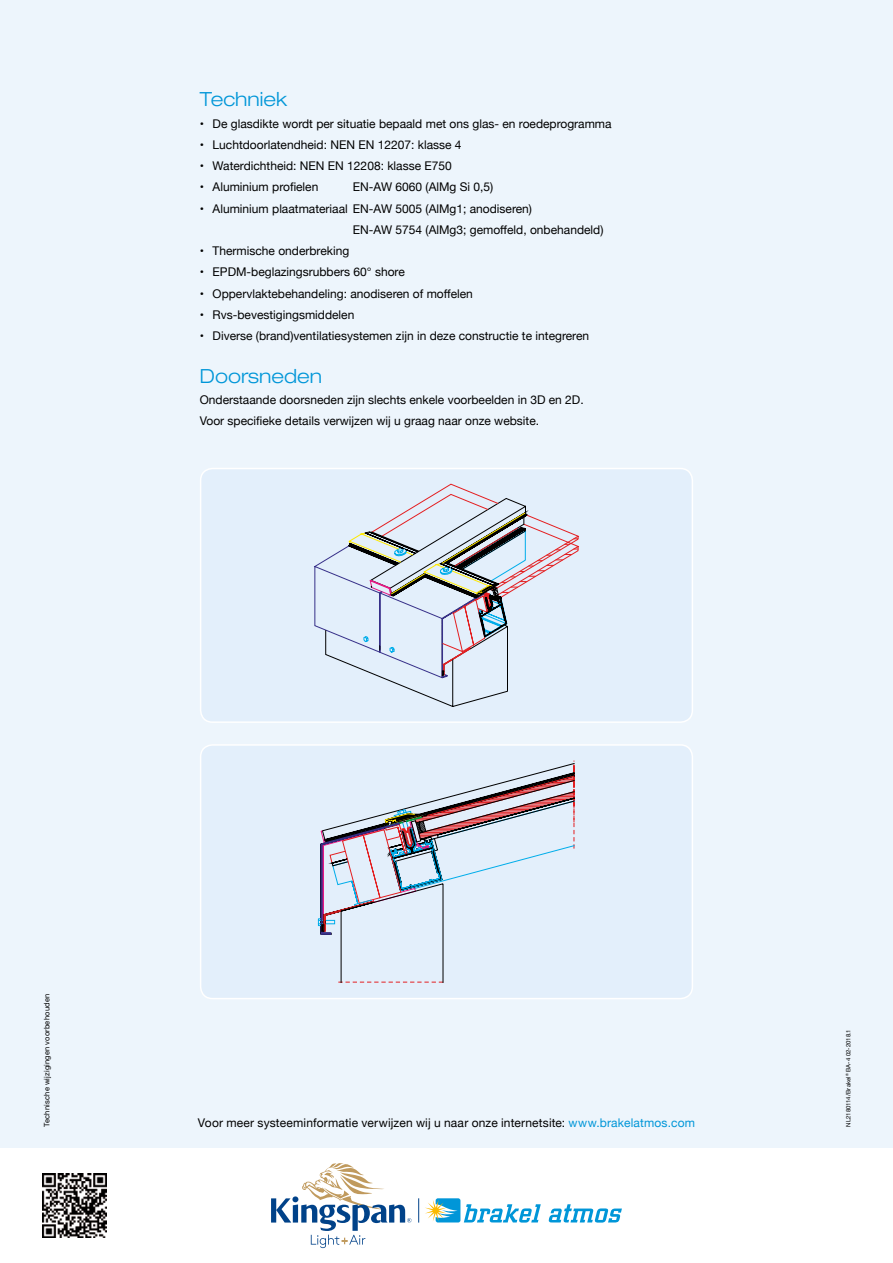
<style>
.page{position:relative;width:893px;height:1263px;background:#fff}
.page>*{position:absolute;margin:0;border:0;box-sizing:border-box;transform-origin:0 0}
.t1{font:300 expanded 19.5px "Helvetica Neue";color:#0096d8}
.t2{font:12px/21.3px "Helvetica Neue";color:#000}
.t3{font:7.5px "Helvetica Neue";letter-spacing:.025em;color:#000}
.t4{font:6px "Helvetica Neue";letter-spacing:.015em;color:#000}
.s1{color:#0096d8}
</style>
<div class="page">
<div style="left:0;top:0;width:893px;height:1148px;background:#edf5fc"></div>
<img style="left:43px;top:1174px;width:63px;height:63px">
<svg style="left:271px;top:1163px;width:141px;height:85px"></svg>
<svg style="left:425px;top:1198px;width:116px;height:24px"></svg>
<svg style="left:549px;top:1204px;width:73px;height:18px"></svg>
<svg style="left:418px;top:1198px;width:1px;height:24px"></svg>
<div style="left:201px;top:745px;width:491px;height:253px;background:#e3effb;border-radius:12px"></div>
<svg style="left:318px;top:760px;width:257px;height:223px"></svg>
<div style="left:200px;top:744px;width:493px;height:255px;border:2px solid #fff;border-radius:12px"></div>
<div style="left:201px;top:468px;width:491px;height:254px;background:#e3effb;border-radius:12px"></div>
<svg style="left:314px;top:483px;width:265px;height:224px"></svg>
<div style="left:200px;top:468px;width:493px;height:255px;border:2px solid #fff;border-radius:12px"></div>
<h1 class="t1" style="left:200px;top:88px;width:89px">Techniek</h1>
<p class="t2" style="left:200px;top:113px;width:413px">• De glasdikte wordt per situatie bepaald met ons glas- en roedeprogramma</p>
<p class="t2" style="left:200px;top:135px;width:263px">• Luchtdoorlatendheid: NEN EN 12207: klasse 4</p>
<p class="t2" style="left:200px;top:156px;width:253px">• Waterdichtheid: NEN EN 12208: klasse E750</p>
<p class="t2" style="left:200px;top:177px;width:120px">• Aluminium profielen</p>
<p class="t2" style="left:353px;top:177px;width:142px">EN-AW 6060 (AlMg Si 0,5)</p>
<p class="t2" style="left:353px;top:198px;width:252px;text-indent:-153px">• Aluminium plaatmateriaal EN-AW 5005 (AlMg1; anodiseren)<br>EN-AW 5754 (AlMg3; gemoffeld, onbehandeld)</p>
<p class="t2" style="left:200px;top:241px;width:151px">• Thermische onderbreking</p>
<p class="t2" style="left:200px;top:262px;width:206px">• EPDM-beglazingsrubbers 60° shore</p>
<p class="t2" style="left:200px;top:283px;width:275px">• Oppervlaktebehandeling: anodiseren of moffelen</p>
<p class="t2" style="left:200px;top:305px;width:156px">• Rvs-bevestigingsmiddelen</p>
<p class="t2" style="left:200px;top:326px;width:391px">• Diverse (brand)ventilatiesystemen zijn in deze constructie te integreren</p>
<h1 class="t1" style="left:200px;top:364px;width:124px">Doorsneden</h1>
<p class="t2" style="left:200px;top:390px;width:385px">Onderstaande doorsneden zijn slechts enkele voorbeelden in 3D en 2D.<br>Voor specifieke details verwijzen wij u graag naar onze website.</p>
<p class="t3" style="left:42px;top:1127px;width:134px;rotate:-90deg">Technische wijzigingen voorbehouden</p>
<p class="t2" style="left:198px;top:1113px;width:499px">Voor meer systeeminformatie verwijzen wij u naar onze internetsite: <span class="s1">www.brakelatmos.com</span></p>
<p class="t4" style="left:844px;top:1127px;width:99px;rotate:-90deg">NL2180114/Brakel<sup>®</sup> BA-4 02-2018.1</p>
</div>
